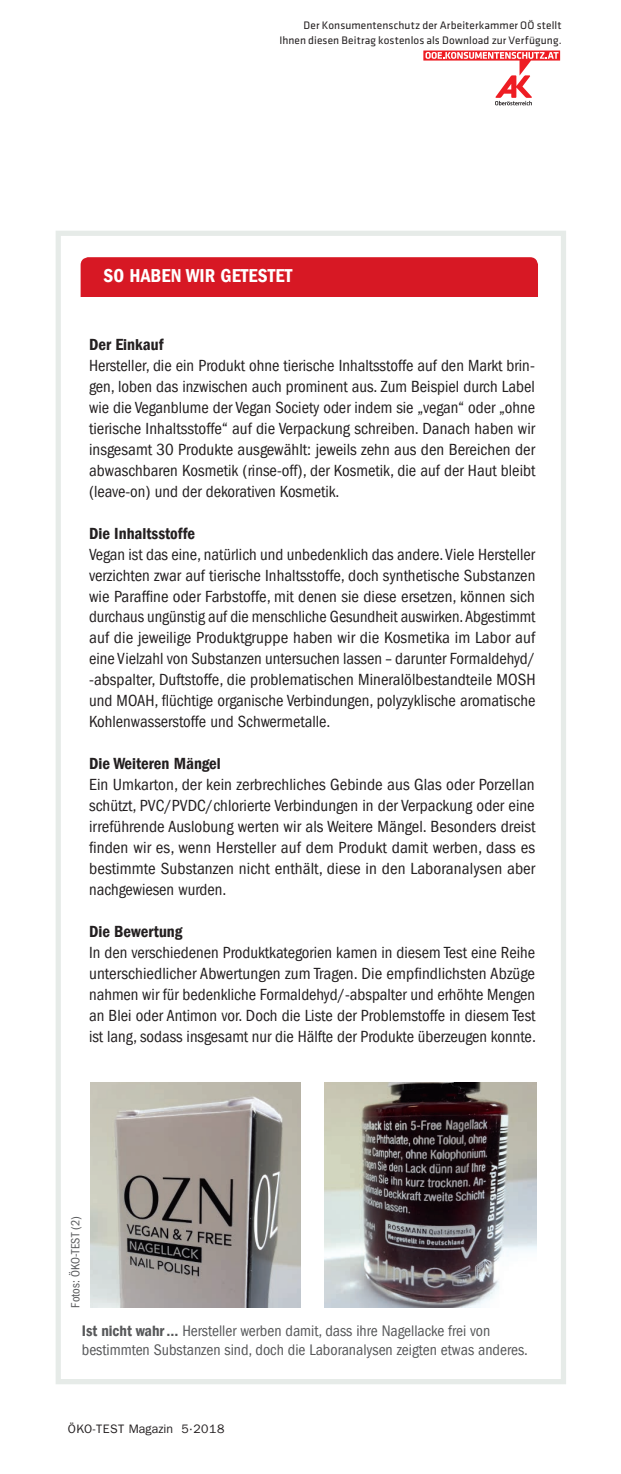
<style>
.page{position:relative;width:621px;height:1474px;background:#fff}
.page>*{position:absolute;margin:0;border:0;box-sizing:border-box;transform-origin:0 0}
.t1{font:19.25px "Franklin Gothic LT Pro Dm Cn";letter-spacing:.005em;color:#fff}
.t2{font:condensed 16.62px/21px "Franklin Gothic LT Pro";color:#231f20;text-align:justify}
.t3{font:16.62px "Franklin Gothic LT Pro Dm Cn";color:#231f20}
.t4{font:condensed 15.75px/19.2px "Franklin Gothic LT Pro";color:#57585a}
.t5{font:12.25px "Franklin Gothic LT Pro";letter-spacing:.025em;color:#231f20}
.t6{font:condensed 12.25px "Franklin Gothic LT Pro";letter-spacing:.005em;color:#57585a}
.t7{font:11.2px/15.2px "Klavika Basic";letter-spacing:.01em;color:#231f20;text-align:right}
.s1{font-family:"Franklin Gothic LT Pro Dm Cn";font-stretch:normal}
</style>
<div class="page">
<img style="left:90px;top:1082px;width:210px;height:225px">
<div style="left:80px;top:257px;width:457px;height:40px;background:#d71824"></div>
<img style="left:324px;top:1082px;width:212px;height:225px">
<div style="left:56px;top:231px;width:509px;height:1153px;border:5px solid #e6ebe8"></div>
<svg style="left:423px;top:50px;width:136px;height:55px"></svg>
<p class="t7" style="left:279px;top:17px;width:283px">Der Konsumentenschutz der Arbeiterkammer OÖ stellt<br>Ihnen diesen Beitrag kostenlos als Download zur Verfügung.</p>
<p class="t1" style="left:103px;top:264px;width:190px">SO HABEN WIR GETESTET</p>
<p class="t3" style="left:89px;top:335px;width:76px">Der Einkauf</p>
<p class="t2" style="left:89px;top:355px;width:447px">Hersteller, die ein Produkt ohne tierische Inhaltsstoffe auf den Markt brin&shy;gen, loben das inzwischen auch prominent aus. Zum Beispiel durch Label wie die Veganblume der Vegan Society oder indem sie „vegan“ oder „ohne tierische Inhaltsstoffe“ auf die Verpackung schreiben. Danach haben wir insgesamt 30 Produkte ausgewählt: jeweils zehn aus den Bereichen der abwaschbaren Kosmetik (rinse-off), der Kosmetik, die auf der Haut bleibt (leave-on) und der dekorativen Kosmetik.</p>
<p class="t3" style="left:89px;top:523px;width:107px">Die Inhaltsstoffe</p>
<p class="t2" style="left:89px;top:543px;width:447px">Vegan ist das eine, natürlich und unbedenklich das andere. Viele Hersteller verzichten zwar auf tierische Inhaltsstoffe, doch synthetische Substanzen wie Paraffine oder Farbstoffe, mit denen sie diese ersetzen, können sich durchaus ungünstig auf die menschliche Gesundheit auswirken. Abgestimmt auf die jeweilige Produktgruppe haben wir die Kosmetika im Labor auf eine Vielzahl von Substanzen untersuchen lassen – darunter Formaldehyd/ -abspalter, Duftstoffe, die problematischen Mineralölbestandteile MOSH und MOAH, flüchtige organische Verbindungen, polyzyklische aromatische Kohlenwasserstoffe und Schwermetalle.</p>
<p class="t3" style="left:89px;top:754px;width:133px">Die Weiteren Mängel</p>
<p class="t2" style="left:89px;top:774px;width:447px">Ein Umkarton, der kein zerbrechliches Gebinde aus Glas oder Porzellan schützt, PVC/PVDC/chlorierte Verbindungen in der Verpackung oder eine irreführende Auslobung werten wir als Weitere Mängel. Besonders dreist finden wir es, wenn Hersteller auf dem Produkt damit werben, dass es bestimmte Substanzen nicht enthält, diese in den Laboranalysen aber nachgewiesen wurden.</p>
<p class="t3" style="left:89px;top:921px;width:95px">Die Bewertung</p>
<p class="t2" style="left:89px;top:942px;width:448px">In den verschiedenen Produktkategorien kamen in diesem Test eine Reihe unterschiedlicher Abwertungen zum Tragen. Die empfindlichsten Abzüge nahmen wir für bedenkliche Formaldehyd/-abspalter und erhöhte Mengen an Blei oder Antimon vor. Doch die Liste der Problemstoffe in diesem Test ist lang, sodass insgesamt nur die Hälfte der Produkte überzeugen konnte.</p>
<p class="t6" style="left:68px;top:1307px;width:93px;rotate:-90deg">Fotos: ÖKO-TEST (2)</p>
<p class="t4" style="left:82px;top:1320px;width:447px"><span class="s1">Ist nicht wahr...</span> Hersteller werben damit, dass ihre Nagellacke frei von bestimmten Substanzen sind, doch die Laboranalysen zeigten etwas anderes.</p>
<p class="t5" style="left:68px;top:1421px;width:158px">ÖKO-TEST Magazin 5·2018</p>
</div>
